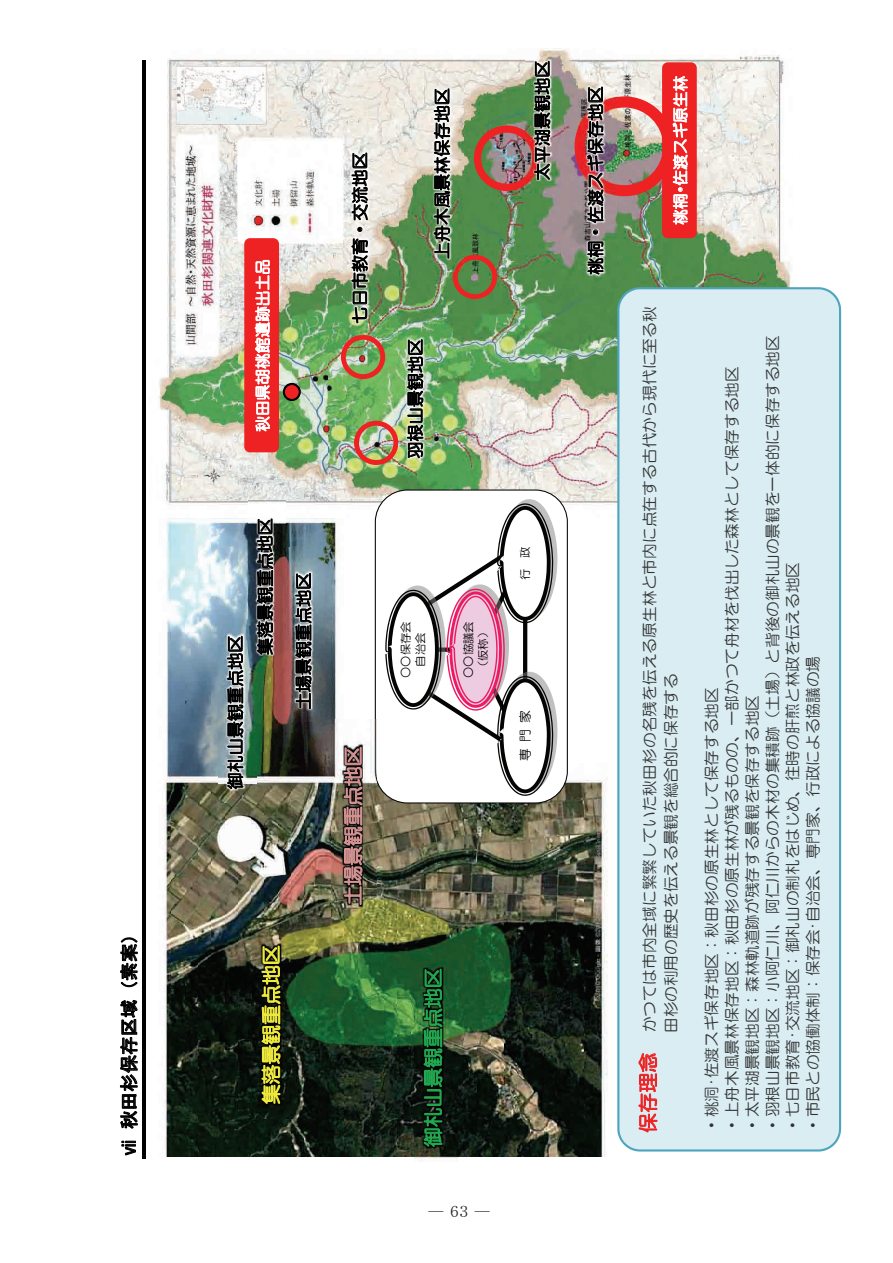
<style>
.page{position:relative;width:893px;height:1263px;background:#fff}
.page>*{position:absolute;margin:0;border:0;box-sizing:border-box;transform-origin:0 0}
.t1{font:18.45px "MS Gothic";color:#000}
.t2{font:17.1px/29.8px "HG Maru Gothic MPRO";letter-spacing:.005em;color:#000}
.t3{font:15.6px/20.2px "HG Maru Gothic MPRO";color:#333}
.t4{font:15.6px "HG Maru Gothic MPRO";letter-spacing:.005em;color:#fff}
.t5{font:15px "DFHS Mincho R Pro 5 W3";color:#231f20}
.t6{font:12.75px "HG Maru Gothic MPRO";color:#000}
.t7{font:11.4px/14.7px "HG Maru Gothic MPRO";color:#000;text-align:center}
.s1{font-size:19.8px;color:#ee2123}
</style>
<div class="page">
<svg style="left:122px;top:1141px;width:14px;height:14px"></svg>
<svg style="left:120px;top:1000px;width:18px;height:129px"></svg>
<svg style="left:120px;top:937px;width:18px;height:50px"></svg>
<hr style="left:142px;top:61px;width:4px;height:1098px;background:#000">
<img style="left:158px;top:49px;width:634px;height:466px">
<img style="left:354px;top:421px;width:44px;height:44px">
<img style="left:341px;top:335px;width:44px;height:44px">
<div style="left:284px;top:384px;width:16px;height:16px;background:#ee2123;border-radius:50%"></div>
<div style="left:283px;top:383px;width:18px;height:18px;border:2px solid #040503;border-radius:50%"></div>
<img style="left:162px;top:519px;width:446px;height:637px">
<svg style="left:617px;top:287px;width:224px;height:864px;background:#d2e9ef"></svg>
<svg style="left:638px;top:1053px;width:19px;height:79px;background:#e28b8f"></svg>
<div style="left:375px;top:490px;width:192px;height:313px;background:#fff;border-radius:32px"></div>
<div style="left:375px;top:489px;width:193px;height:314px;border:1px solid #040503;border-radius:32px"></div>
<img style="left:519px;top:499px;width:38px;height:92px">
<img style="left:553px;top:699px;width:4px;height:65px">
<svg style="left:385px;top:503px;width:168px;height:293px"></svg>
<img style="left:252px;top:918px;width:43px;height:200px">
<svg style="left:261px;top:945px;width:19px;height:160px;background:#8c8b26"></svg>
<img style="left:414px;top:941px;width:43px;height:218px">
<svg style="left:423px;top:968px;width:19px;height:179px;background:#17612f"></svg>
<img style="left:334px;top:720px;width:43px;height:199px">
<svg style="left:343px;top:746px;width:19px;height:159px;background:#83615e"></svg>
<img style="left:218px;top:610px;width:38px;height:192px">
<svg style="left:227px;top:636px;width:16px;height:156px;background:#626565"></svg>
<img style="left:248px;top:493px;width:38px;height:175px">
<svg style="left:257px;top:519px;width:16px;height:136px;background:#4f4f4f"></svg>
<img style="left:286px;top:547px;width:39px;height:175px">
<svg style="left:295px;top:573px;width:17px;height:136px;background:#5c5e5e"></svg>
<img style="left:398px;top:314px;width:39px;height:157px">
<svg style="left:407px;top:339px;width:16px;height:119px;background:#646861"></svg>
<img style="left:343px;top:127px;width:38px;height:209px">
<svg style="left:352px;top:238px;width:16px;height:91px"></svg>
<svg style="left:357px;top:227px;width:5px;height:5px"></svg>
<svg style="left:352px;top:153px;width:16px;height:67px"></svg>
<img style="left:425px;top:63px;width:9px;height:209px">
<img style="left:525px;top:49px;width:38px;height:144px">
<img style="left:434px;top:61px;width:116px;height:238px">
<img style="left:579px;top:61px;width:38px;height:226px">
<svg style="left:587px;top:241px;width:16px;height:34px"></svg>
<div style="left:662px;top:62px;width:35px;height:176px;background:#ee2123;border-radius:6px"></div>
<img style="left:575px;top:76px;width:113px;height:158px">
<div style="left:244px;top:238px;width:35px;height:214px;background:#ee2123;border-radius:6px"></div>
<svg style="left:255px;top:260px;width:15px;height:172px"></svg>
<p class="t1" style="left:120px;top:1157px;width:233px;rotate:-90deg">ⅶ 秋田杉保存区域（素案）</p>
<p class="t4" style="left:255px;top:432px;width:174px;rotate:-90deg">秋田県胡桃館遺跡出土品</p>
<p class="t2" style="left:220px;top:655px;width:138px;text-indent:-134px;rotate:-90deg">御札山景観重点地区<br>集落景観重点地区</p>
<p class="t2" style="left:288px;top:709px;width:138px;rotate:-90deg">土場景観重点地区</p>
<p class="t2" style="left:345px;top:323px;width:173px;rotate:-90deg">七日市教育・交流地区</p>
<p class="t2" style="left:427px;top:259px;width:173px;rotate:-90deg">上舟木風景林保存地区</p>
<p class="t2" style="left:400px;top:459px;width:121px;rotate:-90deg">羽根山景観地区</p>
<p class="t2" style="left:527px;top:180px;width:121px;rotate:-90deg">太平湖景観地区</p>
<p class="t7" style="left:398px;top:678px;width:58px;rotate:-90deg">○○保存会自治会</p>
<p class="t7" style="left:461px;top:678px;width:58px;rotate:-90deg">○○協議会（仮称）</p>
<p class="t7" style="left:518px;top:580px;width:36px;rotate:-90deg">行 政</p>
<p class="t6" style="left:519px;top:761px;width:53px;rotate:-90deg">専 門 家</p>
<p class="t5" style="left:429px;top:1200px;width:63px">―63―</p>
<p class="t2" style="left:580px;top:275px;width:190px;rotate:-90deg">桃桐・佐渡スギ保存地区</p>
<p class="t4" style="left:672px;top:225px;width:151px;rotate:-90deg">桃桐・佐渡スギ原生林</p>
<p class="t3" style="left:639px;top:1033px;width:728px;line-height:21.6px;text-indent:-100px;rotate:-90deg"><span class="s1">保存理念</span> かつては市内全域に繁繁していた秋田杉の名残を伝える原生林と市内に点在する古代から現代に至る秋田杉の利用の歴史を伝える景観を総合的に保存する</p>
<p class="t3" style="left:701px;top:1133px;width:799px;rotate:-90deg">・桃洞･佐渡スギ保存地区：秋田杉の原生林として保存する地区<br>・上舟木風景林保存地区：秋田杉の原生林が残るものの、一部かつて舟材を伐出した森林として保存する地区<br>・太平湖景観地区：森林軌道跡が残存する景観を保存する地区<br>・羽根山景観地区：小阿仁川、阿仁川からの木材の集積跡（土場）と背後の御札山の景観を一体的に保存する地区・七日市教育･交流地区：御札山の制札をはじめ、往時の肝煎と林政を伝える地区<br>・市民との協働体制：保存会･自治会、専門家、行政による協議の場</p>
</div>
